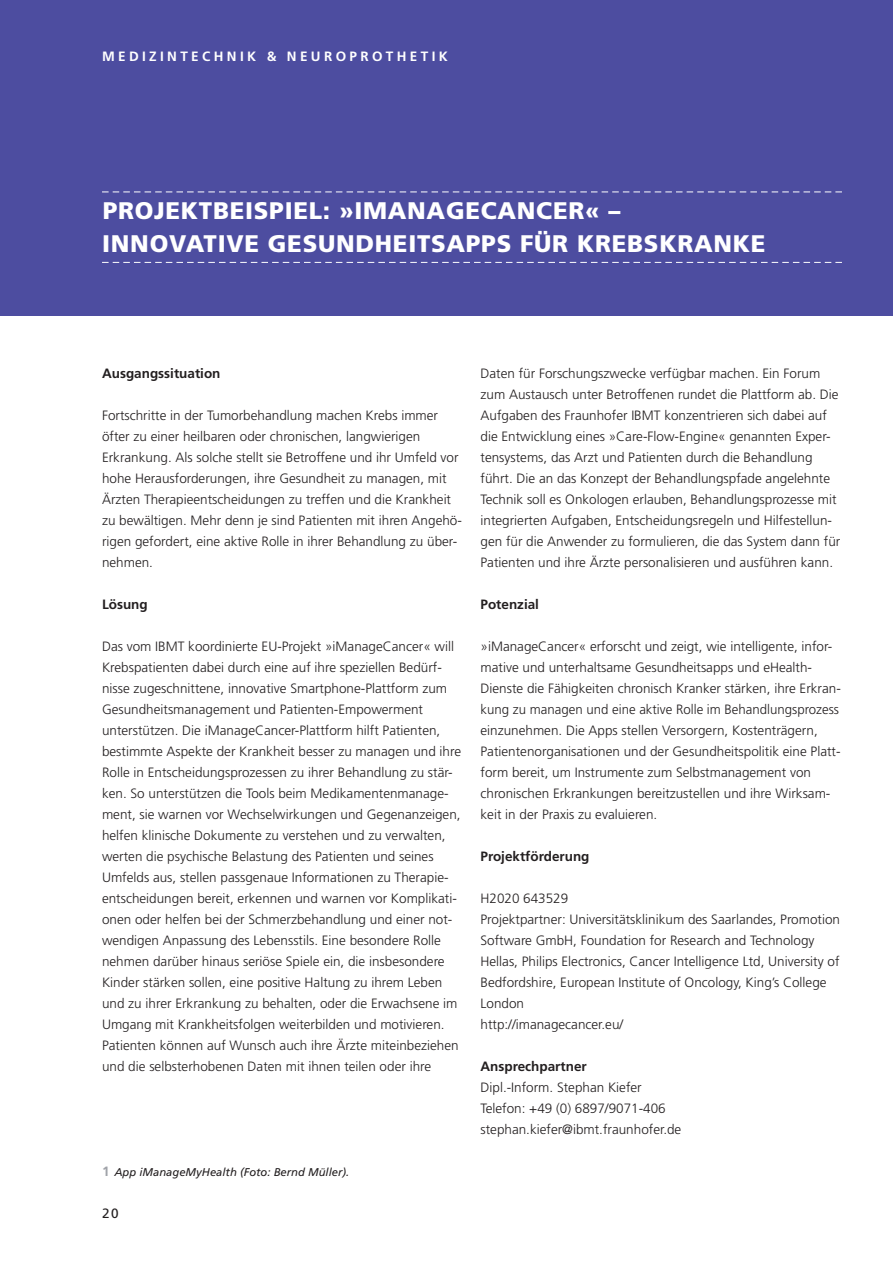
<style>
.page{position:relative;width:893px;height:1263px;background:#fff}
.page>*{position:absolute;margin:0;border:0;box-sizing:border-box;transform-origin:0 0}
.t1{font:900 24px/33px "Frutiger LT Std";letter-spacing:.03em;color:#fff}
.t2{font:300 13.5px/21px "Frutiger LT Std";color:#231f20}
.t3{font:700 13.5px "Frutiger LT Std";color:#231f20}
.t4{font:700 13.5px "Frutiger LT Std";letter-spacing:.25em;color:#fff}
.t5{font:13.5px "Frutiger LT Std";color:#231f20}
.t6{font:italic 11.25px "Frutiger LT Std";color:#231f20}
.s1{font-weight:700;font-style:normal;font-size:13.5px;color:#a0a3a9}
</style>
<div class="page">
<div style="left:0;top:0;width:893px;height:315px;background:#4d4da0"></div>
<svg style="left:102px;top:191px;width:740px;height:1px"></svg>
<svg style="left:102px;top:262px;width:740px;height:1px"></svg>
<p class="t4" style="left:102px;top:49px;width:347px">M edi zi ntechni k &amp; N europrotheti k</p>
<h1 class="t1" style="left:102px;top:194px;width:665px">PROJEKTBEISPIEL: »IMANAGECANCER« –<br>INNOVATIVE GESUNDHEITSAPPS FÜR KREBSKRANKE</h1>
<p class="t3" style="left:102px;top:365px;width:120px">Ausgangssituation</p>
<p class="t2" style="left:102px;top:405px;width:361px">Fortschritte in der Tumorbehandlung machen Krebs immer öfter zu einer heilbaren oder chronischen, langwierigen Erkrankung. Als solche stellt sie Betroffene und ihr Umfeld vor hohe Herausforderungen, ihre Gesundheit zu managen, mit Ärzten Therapieentscheidungen zu treffen und die Krankheit zu bewältigen. Mehr denn je sind Patienten mit ihren Angehö&shy;rigen gefordert, eine aktive Rolle in ihrer Behandlung zu über&shy;nehmen.</p>
<p class="t3" style="left:102px;top:596px;width:47px">Lösung</p>
<p class="t2" style="left:102px;top:636px;width:361px">Das vom IBMT koordinierte EU-Projekt »iManageCancer« will Krebspatienten dabei durch eine auf ihre speziellen Bedürf&shy;nisse zugeschnittene, innovative Smartphone-Plattform zum Gesundheitsmanagement und Patienten-Empowerment unterstützen. Die iManageCancer-Plattform hilft Patienten, bestimmte Aspekte der Krankheit besser zu managen und ihre Rolle in Entscheidungsprozessen zu ihrer Behandlung zu stär&shy;ken. So unterstützen die Tools beim Medikamentenmanage&shy;ment, sie warnen vor Wechselwirkungen und Gegenanzeigen, helfen klinische Dokumente zu verstehen und zu verwalten, werten die psychische Belastung des Patienten und seines Umfelds aus, stellen passgenaue Informationen zu Therapie&shy;entscheidungen bereit, erkennen und warnen vor Komplikati&shy;onen oder helfen bei der Schmerzbehandlung und einer not&shy;wendigen Anpassung des Lebensstils. Eine besondere Rolle nehmen darüber hinaus seriöse Spiele ein, die insbesondere Kinder stärken sollen, eine positive Haltung zu ihrem Leben und zu ihrer Erkrankung zu behalten, oder die Erwachsene im Umgang mit Krankheitsfolgen weiterbilden und motivieren.<br>Patienten können auf Wunsch auch ihre Ärzte miteinbeziehen und die selbsterhobenen Daten mit ihnen teilen oder ihre</p>
<p class="t6" style="left:102px;top:1166px;width:249px"><span class="s1">1</span> App iManageMyHealth (Foto: Bernd Müller).</p>
<p class="t5" style="left:102px;top:1205px;width:18px">20</p>
<p class="t2" style="left:480px;top:363px;width:361px">Daten für Forschungszwecke verfügbar machen. Ein Forum zum Austausch unter Betroffenen rundet die Plattform ab. Die Aufgaben des Fraunhofer IBMT konzentrieren sich dabei auf die Entwicklung eines »Care-Flow-Engine« genannten Exper&shy;tensystems, das Arzt und Patienten durch die Behandlung führt. Die an das Konzept der Behandlungspfade angelehnte Technik soll es Onkologen erlauben, Behandlungsprozesse mit integrierten Aufgaben, Entscheidungsregeln und Hilfestellun&shy;gen für die Anwender zu formulieren, die das System dann für Patienten und ihre Ärzte personalisieren und ausführen kann.</p>
<p class="t3" style="left:480px;top:597px;width:60px">Potenzial</p>
<p class="t2" style="left:480px;top:636px;width:362px">»iManageCancer« erforscht und zeigt, wie intelligente, infor&shy;mative und unterhaltsame Gesundheitsapps und eHealth-Dienste die Fähigkeiten chronisch Kranker stärken, ihre Erkran&shy;kung zu managen und eine aktive Rolle im Behandlungsprozess einzunehmen. Die Apps stellen Versorgern, Kostenträgern, Patientenorganisationen und der Gesundheitspolitik eine Platt&shy;form bereit, um Instrumente zum Selbstmanagement von chronischen Erkrankungen bereitzustellen und ihre Wirksam&shy;keit in der Praxis zu evaluieren.</p>
<p class="t3" style="left:480px;top:848px;width:111px">Projektförderung</p>
<p class="t2" style="left:480px;top:888px;width:361px">H2020 643529<br>Projektpartner: Universitätsklinikum des Saarlandes, Promotion Software GmbH, Foundation for Research and Technology Hellas, Philips Electronics, Cancer Intelligence Ltd, University of Bedfordshire, European Institute of Oncology, King’s College London<br>http://imanagecancer.eu/</p>
<p class="t3" style="left:480px;top:1058px;width:108px">Ansprechpartner</p>
<p class="t2" style="left:480px;top:1077px;width:202px">Dipl.-Inform. Stephan Kiefer<br>Telefon: +49 (0) 6897/9071-406 stephan.kiefer@ibmt.fraunhofer.de</p>
</div>
